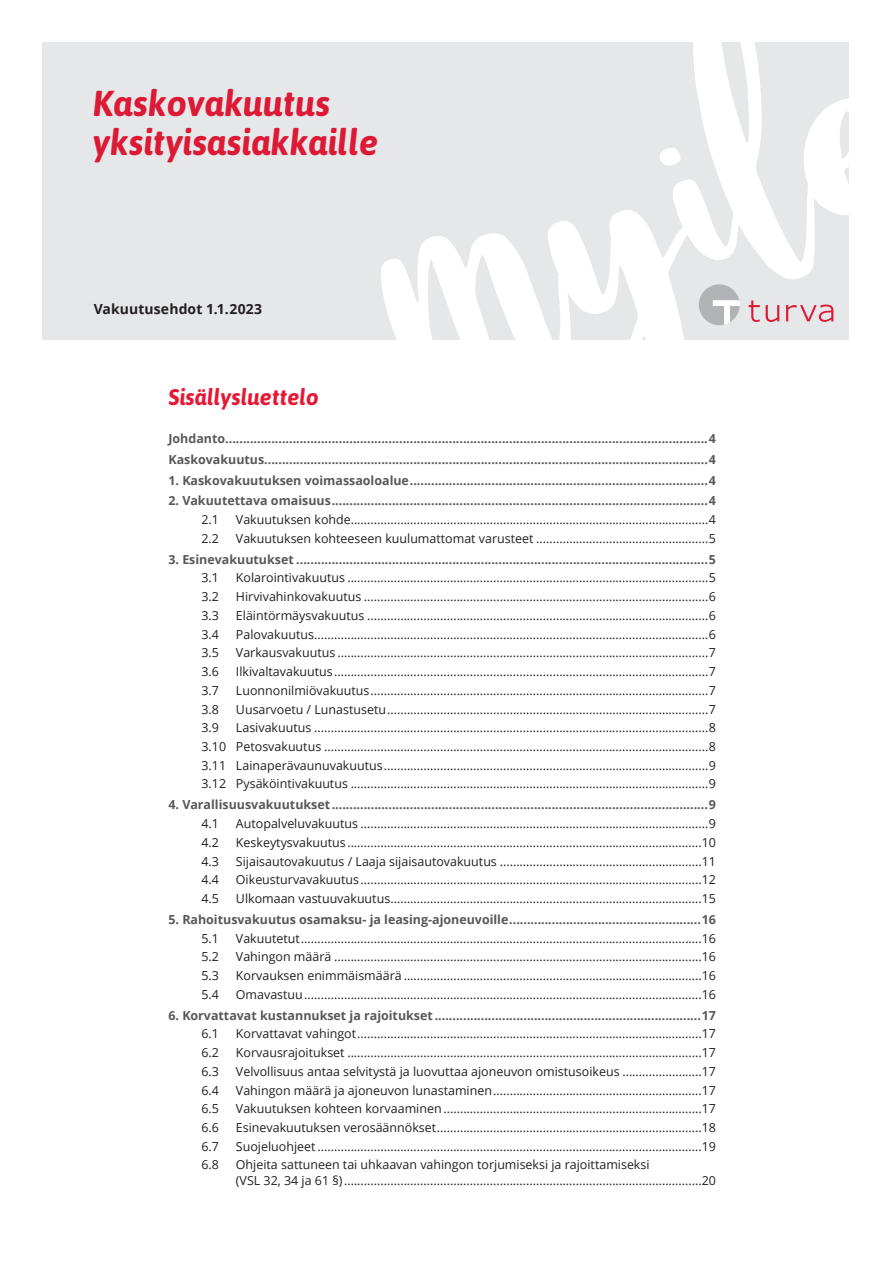
<style>
.page{position:relative;width:893px;height:1263px;background:#fff}
.page>*{position:absolute;margin:0;border:0;box-sizing:border-box;transform-origin:0 0}
._0_Kansi_Otsikko{font:italic 700 36px/39px "Asap";color:#dc1a36}
._1_Pääotsikko_ilman{font:italic 700 22.5px "Asap";color:#e51836}
._0_Takakansi_Väliots{font:700 13.95px "Open Sans";letter-spacing:.01em;color:#231f20}
.t1{font:12.45px/15.8px "Open Sans";color:#231f20}
.t2{font:700 12.45px "Open Sans";color:#57585a}
</style>
<div class="page">
<div style="left:43px;top:43px;width:806px;height:297px;background:#e6e7e9"></div>
<svg style="left:381px;top:42px;width:468px;height:298px"></svg>
<p class="_0_Kansi_Otsikko" style="left:93px;top:83px;width:287px">Kaskovakuutus yksityisasiakkaille</p>
<p class="_0_Takakansi_Väliots" style="left:94px;top:299px;width:170px">Vakuutusehdot 1.1.2023</p>
<p class="_1_Pääotsikko_ilman" style="left:168px;top:384px;width:152px">Sisällysluettelo</p>
<p class="t2" style="left:168px;top:429px;width:549px">Johdanto........................................................................................................................................4</p>
<p class="t2" style="left:168px;top:450px;width:549px">Kaskovakuutus.............................................................................................................................4</p>
<p class="t2" style="left:168px;top:471px;width:549px">1. Kaskovakuutuksen voimassaoloalue....................................................................................4</p>
<p class="t2" style="left:168px;top:492px;width:549px">2. Vakuutettava omaisuus..........................................................................................................4</p>
<p class="t1" style="left:201px;top:511px;width:19px">2.1</p>
<p class="t1" style="left:236px;top:511px;width:482px">Vakuutuksen kohde............................................................................................................4</p>
<p class="t1" style="left:201px;top:530px;width:19px">2.2</p>
<p class="t1" style="left:236px;top:530px;width:482px">Vakuutuksen kohteeseen kuulumattomat varusteet ....................................................5</p>
<p class="t2" style="left:168px;top:550px;width:549px">3. Esinevakuutukset ....................................................................................................................5</p>
<p class="t1" style="left:201px;top:570px;width:19px">3.1</p>
<p class="t1" style="left:236px;top:570px;width:482px">Kolarointivakuutus .............................................................................................................5</p>
<p class="t1" style="left:201px;top:588px;width:19px">3.2</p>
<p class="t1" style="left:236px;top:588px;width:482px">Hirvivahinkovakuutus ........................................................................................................6</p>
<p class="t1" style="left:201px;top:607px;width:19px">3.3</p>
<p class="t1" style="left:236px;top:607px;width:482px">Eläintörmäysvakuutus .......................................................................................................6</p>
<p class="t1" style="left:201px;top:626px;width:19px">3.4</p>
<p class="t1" style="left:236px;top:626px;width:482px">Palovakuutus.......................................................................................................................6</p>
<p class="t1" style="left:201px;top:645px;width:19px">3.5</p>
<p class="t1" style="left:236px;top:645px;width:482px">Varkausvakuutus ................................................................................................................7</p>
<p class="t1" style="left:201px;top:663px;width:19px">3.6</p>
<p class="t1" style="left:236px;top:663px;width:482px">Ilkivaltavakuutus.................................................................................................................7</p>
<p class="t1" style="left:201px;top:682px;width:19px">3.7</p>
<p class="t1" style="left:236px;top:682px;width:482px">Luonnonilmiövakuutus......................................................................................................7</p>
<p class="t1" style="left:201px;top:701px;width:19px">3.8</p>
<p class="t1" style="left:236px;top:701px;width:482px">Uusarvoetu / Lunastusetu.................................................................................................7</p>
<p class="t1" style="left:201px;top:719px;width:19px">3.9</p>
<p class="t1" style="left:236px;top:719px;width:482px">Lasivakuutus .......................................................................................................................8</p>
<p class="t1" style="left:201px;top:738px;width:516px">3.10 Petosvakuutus ....................................................................................................................8</p>
<p class="t1" style="left:201px;top:757px;width:516px">3.11 Lainaperävaunuvakuutus..................................................................................................9</p>
<p class="t1" style="left:201px;top:776px;width:516px">3.12 Pysäköintivakuutus ............................................................................................................9</p>
<p class="t2" style="left:168px;top:796px;width:549px">4. Varallisuusvakuutukset ..........................................................................................................9</p>
<p class="t1" style="left:201px;top:815px;width:19px">4.1</p>
<p class="t1" style="left:236px;top:815px;width:482px">Autopalveluvakuutus .........................................................................................................9</p>
<p class="t1" style="left:201px;top:834px;width:19px">4.2</p>
<p class="t1" style="left:236px;top:834px;width:482px">Keskeytysvakuutus...........................................................................................................10</p>
<p class="t1" style="left:201px;top:853px;width:19px">4.3</p>
<p class="t1" style="left:236px;top:853px;width:482px">Sijaisautovakuutus / Laaja sijaisautovakuutus .............................................................11</p>
<p class="t1" style="left:201px;top:871px;width:19px">4.4</p>
<p class="t1" style="left:236px;top:871px;width:482px">Oikeusturvavakuutus.......................................................................................................12</p>
<p class="t1" style="left:201px;top:890px;width:19px">4.5</p>
<p class="t1" style="left:236px;top:890px;width:482px">Ulkomaan vastuuvakuutus..............................................................................................15</p>
<p class="t2" style="left:168px;top:910px;width:549px">5. Rahoitusvakuutus osamaksu- ja leasing-ajoneuvoille......................................................16</p>
<p class="t1" style="left:201px;top:930px;width:19px">5.1</p>
<p class="t1" style="left:236px;top:930px;width:482px">Vakuutetut.........................................................................................................................16</p>
<p class="t1" style="left:201px;top:948px;width:19px">5.2</p>
<p class="t1" style="left:236px;top:948px;width:482px">Vahingon määrä ...............................................................................................................16</p>
<p class="t1" style="left:201px;top:967px;width:19px">5.3</p>
<p class="t1" style="left:236px;top:967px;width:482px">Korvauksen enimmäismäärä ..........................................................................................16</p>
<p class="t1" style="left:201px;top:986px;width:19px">5.4</p>
<p class="t1" style="left:236px;top:986px;width:482px">Omavastuu........................................................................................................................16</p>
<p class="t2" style="left:168px;top:1006px;width:549px">6. Korvattavat kustannukset ja rajoitukset ...........................................................................17</p>
<p class="t1" style="left:201px;top:1025px;width:19px">6.1</p>
<p class="t1" style="left:236px;top:1025px;width:482px">Korvattavat vahingot........................................................................................................17</p>
<p class="t1" style="left:201px;top:1044px;width:19px">6.2</p>
<p class="t1" style="left:236px;top:1044px;width:482px">Korvausrajoitukset ...........................................................................................................17</p>
<p class="t1" style="left:201px;top:1063px;width:19px">6.3</p>
<p class="t1" style="left:236px;top:1063px;width:482px">Velvollisuus antaa selvitystä ja luovuttaa ajoneuvon omistusoikeus ........................17</p>
<p class="t1" style="left:201px;top:1082px;width:19px">6.4</p>
<p class="t1" style="left:236px;top:1082px;width:482px">Vahingon määrä ja ajoneuvon lunastaminen...............................................................17</p>
<p class="t1" style="left:201px;top:1100px;width:19px">6.5</p>
<p class="t1" style="left:236px;top:1100px;width:482px">Vakuutuksen kohteen korvaaminen..............................................................................17</p>
<p class="t1" style="left:201px;top:1119px;width:19px">6.6</p>
<p class="t1" style="left:236px;top:1119px;width:482px">Esinevakuutuksen verosäännökset................................................................................18</p>
<p class="t1" style="left:201px;top:1138px;width:19px">6.7</p>
<p class="t1" style="left:236px;top:1138px;width:482px">Suojeluohjeet ....................................................................................................................19</p>
<p class="t1" style="left:201px;top:1157px;width:19px">6.8</p>
<p class="t1" style="left:236px;top:1157px;width:482px">Ohjeita sattuneen tai uhkaavan vahingon torjumiseksi ja rajoittamiseksi<br>(VSL 32, 34 ja 61 §)............................................................................................................20</p>
</div>
